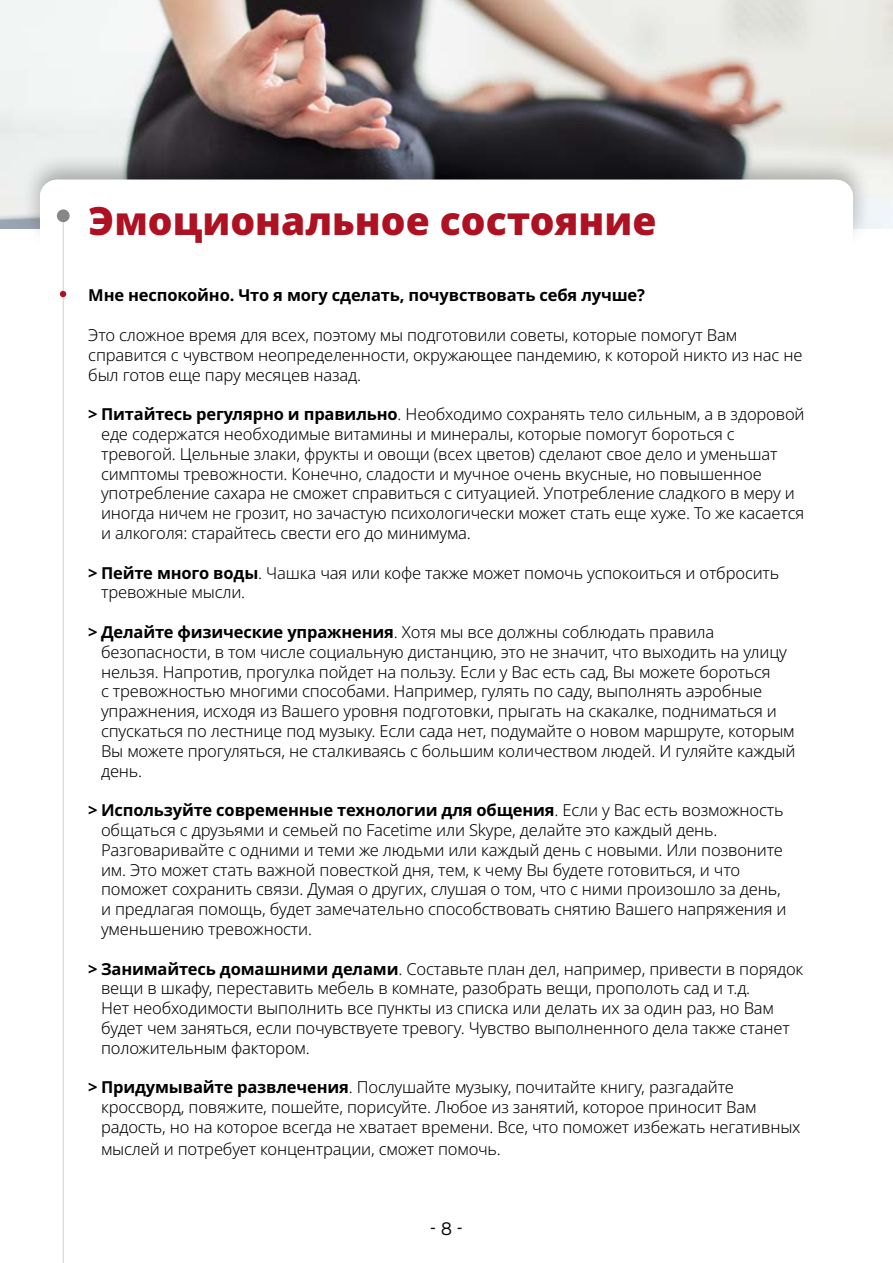
<style>
.page{position:relative;width:893px;height:1263px;background:#fff}
.page>*{position:absolute;margin:0;border:0;box-sizing:border-box;transform-origin:0 0}
.t1{font:900 39px "Noto Sans";color:#ae1122}
.t2{font:300 18px "Interstate";color:#000}
.t3{font:300 16.5px/19.8px "Noto Sans";letter-spacing:-.01em;color:#000}
.t4{font:700 16.5px "Noto Sans";letter-spacing:-.01em;color:#000}
.s1{font-weight:700}
</style>
<div class="page">
<img style="left:0;top:0;width:893px;height:229px">
<div style="left:21px;top:152px;width:851px;height:99px;background:#000;opacity:.3"></div>
<div style="left:40px;top:180px;width:813px;height:92px;background:#fff;border-radius:17px"></div>
<hr style="left:63px;top:216px;width:1px;height:1047px;background:#d0d0d0">
<div style="left:57px;top:209px;width:13px;height:13px;background:#878787;border-radius:50%"></div>
<svg style="left:60px;top:291px;width:6px;height:6px"></svg>
<h1 class="t1" style="left:88px;top:192px;width:570px">Эмоциональное состояние</h1>
<p class="t4" style="left:88px;top:284px;width:558px">Мне неспокойно. Что я могу сделать, почувствовать себя лучше?</p>
<p class="t3" style="left:88px;top:325px;width:716px">Это сложное время для всех, поэтому мы подготовили советы, которые помогут Вам справится с чувством неопределенности, окружающее пандемию, к которой никто из нас не был готов еще пару месяцев назад.</p>
<p class="t3" style="left:101px;top:405px;width:705px;text-indent:-13px"><span class="s1">&gt; Питайтесь регулярно и правильно</span>. Необходимо сохранять тело сильным, а в здоровой еде содержатся необходимые витамины и минералы, которые помогут бороться с тревогой. Цельные злаки, фрукты и овощи (всех цветов) сделают свое дело и уменьшат симптомы тревожности. Конечно, сладости и мучное очень вкусные, но повышенное употребление сахара не сможет справиться с ситуацией. Употребление сладкого в меру и иногда ничем не грозит, но зачастую психологически может стать еще хуже. То же касается и алкоголя: старайтесь свести его до минимума.</p>
<p class="t3" style="left:101px;top:563px;width:680px;text-indent:-13px"><span class="s1">&gt; Пейте много воды</span>. Чашка чая или кофе также может помочь успокоиться и отбросить тревожные мысли.</p>
<p class="t3" style="left:101px;top:622px;width:696px;text-indent:-13px"><span class="s1">&gt; Делайте физические упражнения</span>. Хотя мы все должны соблюдать правила безопасности, в том числе социальную дистанцию, это не значит, что выходить на улицу нельзя. Напротив, прогулка пойдет на пользу. Если у Вас есть сад, Вы можете бороться<br>с тревожностью многими способами. Например, гулять по саду, выполнять аэробные упражнения, исходя из Вашего уровня подготовки, прыгать на скакалке, подниматься и спускаться по лестнице под музыку. Если сада нет, подумайте о новом маршруте, которым Вы можете прогуляться, не сталкиваясь с большим количеством людей. И гуляйте каждый день.</p>
<p class="t3" style="left:101px;top:801px;width:687px;text-indent:-13px"><span class="s1">&gt; Используйте современные технологии для общения</span>. Если у Вас есть возможность общаться с друзьями и семьей по Facetime или Skype, делайте это каждый день.<br>Разговаривайте с одними и теми же людьми или каждый день с новыми. Или позвоните им. Это может стать важной повесткой дня, тем, к чему Вы будете готовиться, и что поможет сохранить связи. Думая о других, слушая о том, что с ними произошло за день, и предлагая помощь, будет замечательно способствовать снятию Вашего напряжения и уменьшению тревожности.</p>
<p class="t3" style="left:101px;top:959px;width:704px;text-indent:-13px"><span class="s1">&gt; Занимайтесь домашними делами</span>. Составьте план дел, например, привести в порядок вещи в шкафу, переставить мебель в комнате, разобрать вещи, прополоть сад и т.д.<br>Нет необходимости выполнить все пункты из списка или делать их за один раз, но Вам будет чем заняться, если почувствуете тревогу. Чувство выполненного дела также станет положительным фактором.</p>
<p class="t3" style="left:101px;top:1078px;width:701px;text-indent:-13px"><span class="s1">&gt; Придумывайте развлечения</span>. Послушайте музыку, почитайте книгу, разгадайте кроссворд, повяжите, пошейте, порисуйте. Любое из занятий, которое приносит Вам радость, но на которое всегда не хватает времени. Все, что поможет избежать негативных</p>
<p class="t3" style="left:101px;top:1139px;width:401px">мыслей и потребует концентрации, сможет помочь.</p>
<p class="t2" style="left:430px;top:1218px;width:34px">- 8 -</p>
</div>
